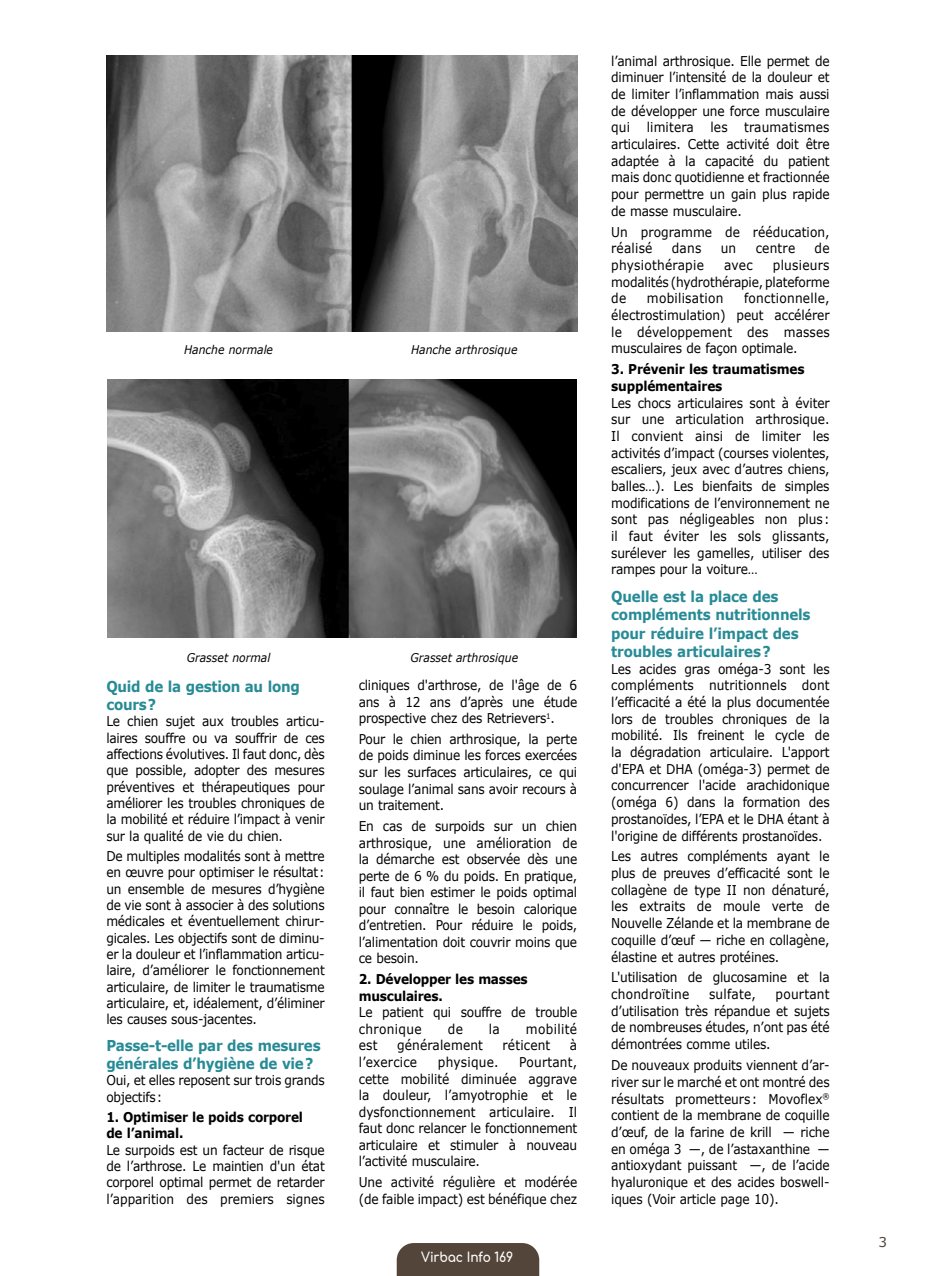
<style>
.page{position:relative;width:936px;height:1276px;background:#fff}
.page>*{position:absolute;margin:0;border:0;box-sizing:border-box;transform-origin:0 0}
.t1{font:700 15px/18.5px "Verdana";letter-spacing:-.015em;color:#278b96;scale:.9 1}
.t2{font:13.5px/16.6px "Verdana";letter-spacing:-.015em;color:#000;text-align:justify;scale:.9 1}
.t3{font:700 13.5px/16.4px "Verdana";letter-spacing:-.02em;color:#000;scale:.9 1}
.t4{font:13.5px "Verdana";letter-spacing:.015em;color:#000;scale:.9 1}
.t5{font:13.5px "Verdana";letter-spacing:.02em;color:#000;scale:.9 1}
.t6{font:13.5px/16.6px "Verdana";letter-spacing:.005em;color:#000;scale:.9 1}
.t7{font:13.5px "Comfortaa";letter-spacing:-.01em;color:#fff;scale:.9 1}
.t8{font:13.5px "Verdana";letter-spacing:.03em;color:#000;scale:.9 1}
.t9{font:13.5px "Verdana";color:#54453a}
.t10{font:italic 12px "Verdana";color:#000;scale:.9 1}
</style>
<div class="page">
<img style="left:107px;top:56px;width:470px;height:276px">
<img style="left:108px;top:380px;width:468px;height:257px">
<div style="left:396px;top:1243px;width:143px;height:33px;background:#54453a"></div>
<p class="t10" style="left:184px;top:342px;width:100px">Hanche normale</p>
<p class="t10" style="left:411px;top:342px;width:120px">Hanche arthrosique</p>
<p class="t10" style="left:187px;top:650px;width:94px">Grasset normal</p>
<p class="t10" style="left:410px;top:650px;width:121px">Grasset arthrosique</p>
<p class="t1" style="left:106px;top:677px;width:216px">Quid de la gestion au long cours?</p>
<p class="t2" style="left:106px;top:713px;width:244px">Le chien sujet aux troubles articu&shy;laires souffre ou va souffrir de ces affections évolutives. Il faut donc, dès que possible, adopter des mesures préventives et thérapeutiques pour améliorer les troubles chroniques de la mobilité et réduire l’impact à venir sur la qualité de vie du chien.</p>
<p class="t2" style="left:106px;top:848px;width:244px;text-align:left">De multiples modalités sont à mettre en œuvre pour optimiser le résultat: un ensemble de mesures d’hygiène de vie sont à associer à des solutions médicales et éventuellement chirur&shy;gicales. Les objectifs sont de diminu&shy;er la douleur et l’inflammation articu&shy;laire, d’améliorer le fonctionnement articulaire, de limiter le traumatisme articulaire, et, idéalement, d’éliminer les causes sous-jacentes.</p>
<p class="t1" style="left:106px;top:1036px;width:240px">Passe-t-elle par des mesures générales d’hygiène de vie?</p>
<p class="t2" style="left:106px;top:1072px;width:244px">Oui, et elles reposent sur trois grands objectifs:</p>
<p class="t3" style="left:106px;top:1108px;width:220px">1. Optimiser le poids corporel de l’animal.</p>
<p class="t2" style="left:106px;top:1141px;width:244px">Le surpoids est un facteur de risque de l’arthrose. Le maintien d'un état corporel optimal permet de retarder l’apparition des premiers signes</p>
<p class="t2" style="left:359px;top:676px;width:244px">cliniques d'arthrose, de l'âge de 6 ans à 12 ans d’après une étude prospective chez des Retrievers<sup>1</sup>.</p>
<p class="t2" style="left:359px;top:730px;width:244px">Pour le chien arthrosique, la perte de poids diminue les forces exercées sur les surfaces articulaires, ce qui soulage l’animal sans avoir recours à un traitement.</p>
<p class="t2" style="left:359px;top:817px;width:244px">En cas de surpoids sur un chien arthrosique, une amélioration de la démarche est observée dès une perte de 6 % du poids. En pratique, il faut bien estimer le poids optimal pour connaître le besoin calorique d’entretien. Pour réduire le poids, l’alimentation doit couvrir moins que ce besoin.</p>
<p class="t3" style="left:359px;top:970px;width:189px">2. Développer les masses musculaires.</p>
<p class="t2" style="left:359px;top:1004px;width:244px">Le patient qui souffre de trouble chronique</p>
<p class="t2" style="left:447px;top:1020px;width:18px">de</p>
<p class="t2" style="left:489px;top:1020px;width:14px">la</p>
<p class="t8" style="left:526px;top:1019px;width:58px">mobilité</p>
<p class="t2" style="left:359px;top:1037px;width:22px">est</p>
<p class="t4" style="left:397px;top:1036px;width:97px">généralement</p>
<p class="t4" style="left:502px;top:1036px;width:55px">réticent</p>
<p class="t2" style="left:570px;top:1037px;width:10px">à</p>
<p class="t4" style="left:359px;top:1052px;width:66px">l’exercice</p>
<p class="t4" style="left:438px;top:1052px;width:69px">physique.</p>
<p class="t2" style="left:359px;top:1053px;width:244px;text-indent:160px">Pourtant, cette mobilité diminuée aggrave la douleur, l’amyotrophie et le dysfonctionnement articulaire. Il faut donc relancer le fonctionnement articulaire et stimuler à nouveau l’activité musculaire.</p>
<p class="t2" style="left:359px;top:1173px;width:244px">Une activité régulière et modérée (de faible impact) est bénéfique chez</p>
<p class="t7" style="left:421px;top:1245px;width:104px">Virbac Info 169</p>
<p class="t2" style="left:611px;top:52px;width:244px">l’animal arthrosique. Elle permet de diminuer l’intensité de la douleur et de limiter l’inflammation mais aussi de développer une force musculaire qui limitera les traumatismes articulaires. Cette activité doit être adaptée à la capacité du patient mais donc quotidienne et fractionnée pour permettre un gain plus rapide de masse musculaire.</p>
<p class="t6" style="left:611px;top:223px;width:244px">Un programme de rééducation, réalisé</p>
<p class="t2" style="left:671px;top:240px;width:34px">dans</p>
<p class="t2" style="left:720px;top:240px;width:19px">un</p>
<p class="t2" style="left:755px;top:240px;width:45px">centre</p>
<p class="t2" style="left:814px;top:240px;width:18px">de</p>
<p class="t5" style="left:611px;top:256px;width:104px">physiothérapie</p>
<p class="t2" style="left:724px;top:257px;width:33px">avec</p>
<p class="t2" style="left:611px;top:257px;width:244px;text-indent:162px">plusieurs modalités (hydrothérapie, plateforme de</p>
<p class="t2" style="left:611px;top:290px;width:244px;text-indent:133px">fonctionnelle, électrostimulation) peut accélérer le développement des masses musculaires de façon optimale.</p>
<p class="t3" style="left:611px;top:361px;width:216px">3. Prévenir les traumatismes supplémentaires</p>
<p class="t2" style="left:611px;top:394px;width:244px">Les chocs articulaires sont à éviter sur une articulation arthrosique.<br>Il convient ainsi de limiter les activités d’impact (courses violentes, escaliers, jeux avec d’autres chiens, balles…). Les bienfaits de simples modifications de l’environnement ne sont pas négligeables non plus: il faut éviter les sols glissants, surélever les gamelles, utiliser des rampes pour la voiture…</p>
<p class="t1" style="left:611px;top:586px;width:223px">Quelle est la place des compléments nutritionnels pour réduire l’impact des troubles articulaires?</p>
<p class="t2" style="left:611px;top:660px;width:244px">Les acides gras oméga-3 sont les compléments nutritionnels dont l’efficacité a été la plus documentée lors de troubles chroniques de la mobilité. Ils freinent le cycle de la dégradation articulaire. L'apport d'EPA et DHA (oméga-3) permet de concurrencer l'acide arachidonique (oméga 6) dans la formation des prostanoïdes, l’EPA et le DHA étant à l'origine de différents prostanoïdes.</p>
<p class="t2" style="left:611px;top:848px;width:244px">Les autres compléments ayant le plus de preuves d’efficacité sont le collagène de type II non dénaturé, les extraits de moule verte de Nouvelle Zélande et la membrane de coquille d’œuf — riche en collagène, élastine et autres protéines.</p>
<p class="t2" style="left:611px;top:969px;width:244px">L'utilisation de glucosamine et la chondroïtine</p>
<p class="t5" style="left:647px;top:289px;width:86px">mobilisation</p>
<p class="t5" style="left:709px;top:985px;width:54px">sulfate,</p>
<p class="t2" style="left:611px;top:985px;width:244px;text-indent:164px">pourtant d’utilisation très répandue et sujets de nombreuses études, n’ont pas été démontrées comme utiles.</p>
<p class="t2" style="left:611px;top:1056px;width:244px">De nouveaux produits viennent d’ar&shy;river sur le marché et ont montré des résultats prometteurs: Movoflex<sup>® </sup>contient de la membrane de coquille d’œuf, de la farine de krill — riche en oméga 3 —, de l’astaxanthine — antioxydant puissant —, de l’acide hyaluronique et des acides boswell&shy;iques (Voir article page 10).</p>
<p class="t9" style="left:878px;top:1233px;width:10px">3</p>
</div>
